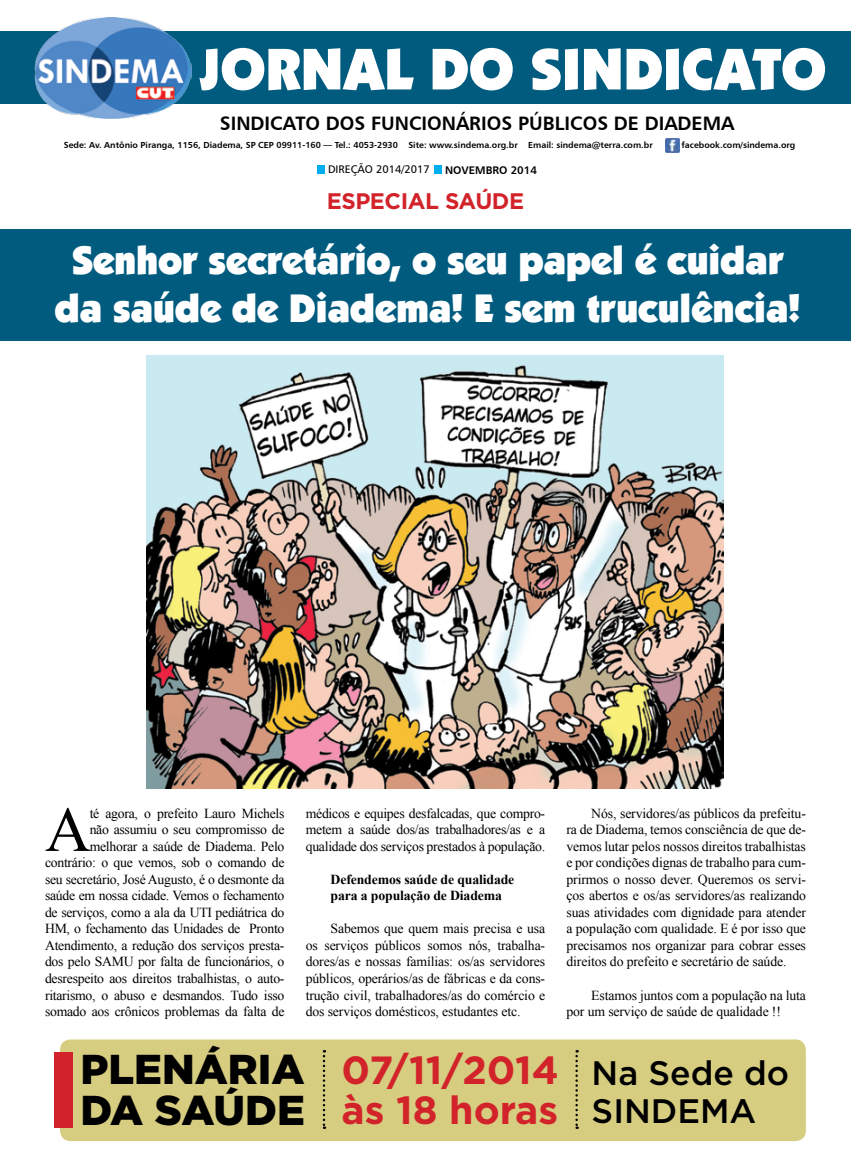
<style>
.page{position:relative;width:851px;height:1170px;background:#fff}
.page>*{position:absolute;margin:0;border:0;box-sizing:border-box;transform-origin:0 0}
.t1{font:63.62px "Times New Roman";color:#000}
.t2{font:900 58.5px "Kabel IT Cby BT";color:#fff}
.t3{font:900 41.62px/41.9px "Gotham";color:#000}
.t4{font:900 40px/48px "Kabel IT Cby BT";letter-spacing:-.01em;color:#fff;text-align:center}
.t5{font:700 39.25px/40.4px "Gotham";color:#d2232a}
.t6{font:500 33.88px/37.6px "Gotham";color:#000}
.t7{font:700 22.5px "Gotham";letter-spacing:-.02em;color:#d2232a}
.t8{font:19.38px "Humanist 777 BT Bold B";color:#000}
.t9{font:13.75px/16.5px "Times New Roman";letter-spacing:-.02em;color:#000;text-align:justify}
.t10{font:700 13.75px/16.5px "Times New Roman";letter-spacing:-.01em;color:#000}
.t11{font:11px "Humanist 777 BT Roman B";color:#000}
.t12{font:11px "Humanist 777 BT Bold B";color:#000}
.t13{font:8.75px "Humanist 777 BT Bold B";color:#000}
</style>
<div class="page">
<div style="left:0;top:229px;width:850px;height:111px;background:#005b7f"></div>
<div style="left:0;top:31px;width:850px;height:73px;background:#005b7f"></div>
<div style="left:317px;top:165px;width:8px;height:8px;background:#00aeef"></div>
<div style="left:434px;top:165px;width:8px;height:8px;background:#00aeef"></div>
<img style="left:34px;top:18px;width:157px;height:101px">
<img style="left:665px;top:138px;width:14px;height:14px">
<img style="left:146px;top:356px;width:577px;height:432px">
<div style="left:60px;top:1039px;width:745px;height:101px;background:#d6cd81;border-radius:10px"></div>
<div style="left:54px;top:1052px;width:19px;height:75px;background:#d2232a"></div>
<svg style="left:323px;top:1050px;width:2px;height:78px"></svg>
<svg style="left:575px;top:1050px;width:2px;height:78px"></svg>
<h2 class="t2" style="left:200px;top:33px;width:627px">JORNAL DO SINDICATO</h2>
<h3 class="t8" style="left:220px;top:111px;width:516px">Sindicato dos Funcionários Públicos de Diadema</h3>
<p class="t13" style="left:64px;top:140px;width:590px">Sede: Av. Antônio Piranga, 1156, Diadema, SP CEP 09911-160 — Tel.: 4053-2930 Site: www.sindema.org.br Email: sindema@terra.com.br</p>
<p class="t13" style="left:681px;top:140px;width:115px">facebook.com/sindema.org</p>
<p class="t11" style="left:328px;top:163px;width:103px">DIREÇÃO 2014/2017</p>
<p class="t12" style="left:445px;top:163px;width:33px">NOVEMBRO</p>
<p class="t12" style="left:510px;top:163px;width:28px">2014</p>
<h3 class="t7" style="left:327px;top:186px;width:196px">ESPECIAL SAÚDE</h3>
<h3 class="t4" style="left:55px;top:236px;width:747px">Senhor secretário, o seu papel é cuidar da saúde de Diadema! E sem truculência!</h3>
<h1 class="t1" style="left:45px;top:786px;width:47px">A</h1>
<p class="t9" style="left:45px;top:804px;width:241px;text-align:right">té agora, o prefeito Lauro Michels<br>não assumiu o seu compromisso de melhorar a saúde de Diadema. Pelo contrário: o que vemos, sob o comando de seu secretário, José Augusto, é o desmonte da saúde em nossa cidade. Vemos o fechamento de serviços, como a ala da UTI pediátrica do HM, o fechamento das Unidades de Pronto Atendimento, a redução dos serviços presta&shy;dos pelo SAMU por falta de funcionários, o desrespeito aos direitos trabalhistas, o auto&shy;ritarismo, o abuso e desmandos. Tudo isso somado aos crônicos problemas da falta de</p>
<p class="t9" style="left:306px;top:804px;width:241px">médicos e equipes desfalcadas, que compro&shy;metem a saúde dos/as trabalhadores/as e a qualidade dos serviços prestados à população.</p>
<p class="t10" style="left:330px;top:870px;width:185px">Defendemos saúde de qualidade para a população de Diadema</p>
<p class="t9" style="left:306px;top:920px;width:241px;text-indent:25px">Sabemos que quem mais precisa e usa os serviços públicos somos nós, trabalha&shy;dores/as e nossas famílias: os/as servidores públicos, operários/as de fábricas e da cons&shy;trução civil, trabalhadores/as do comércio e dos serviços domésticos, estudantes etc.</p>
<p class="t9" style="left:566px;top:804px;width:241px;text-indent:25px">Nós, servidores/as públicos da prefeitu&shy;ra de Diadema, temos consciência de que de&shy;vemos lutar pelos nossos direitos trabalhistas e por condições dignas de trabalho para cum&shy;prirmos o nosso dever. Queremos os servi&shy;ços abertos e os/as servidores/as realizando suas atividades com dignidade para atender a população com qualidade. E é por isso que precisamos nos organizar para cobrar esses direitos do prefeito e secretário de saúde.</p>
<p class="t9" style="left:566px;top:986px;width:241px;text-indent:25px">Estamos juntos com a população na luta por um serviço de saúde de qualidade !!</p>
<h3 class="t3" style="left:80px;top:1047px;width:226px">PLENÁRIA<br>DA SAÚDE</h3>
<h3 class="t5" style="left:341px;top:1049px;width:219px">07/11/2014<br>ÀS 18 HORAS</h3>
<h3 class="t6" style="left:591px;top:1054px;width:199px">Na Sede do<br>SINDEMA</h3>
</div>
